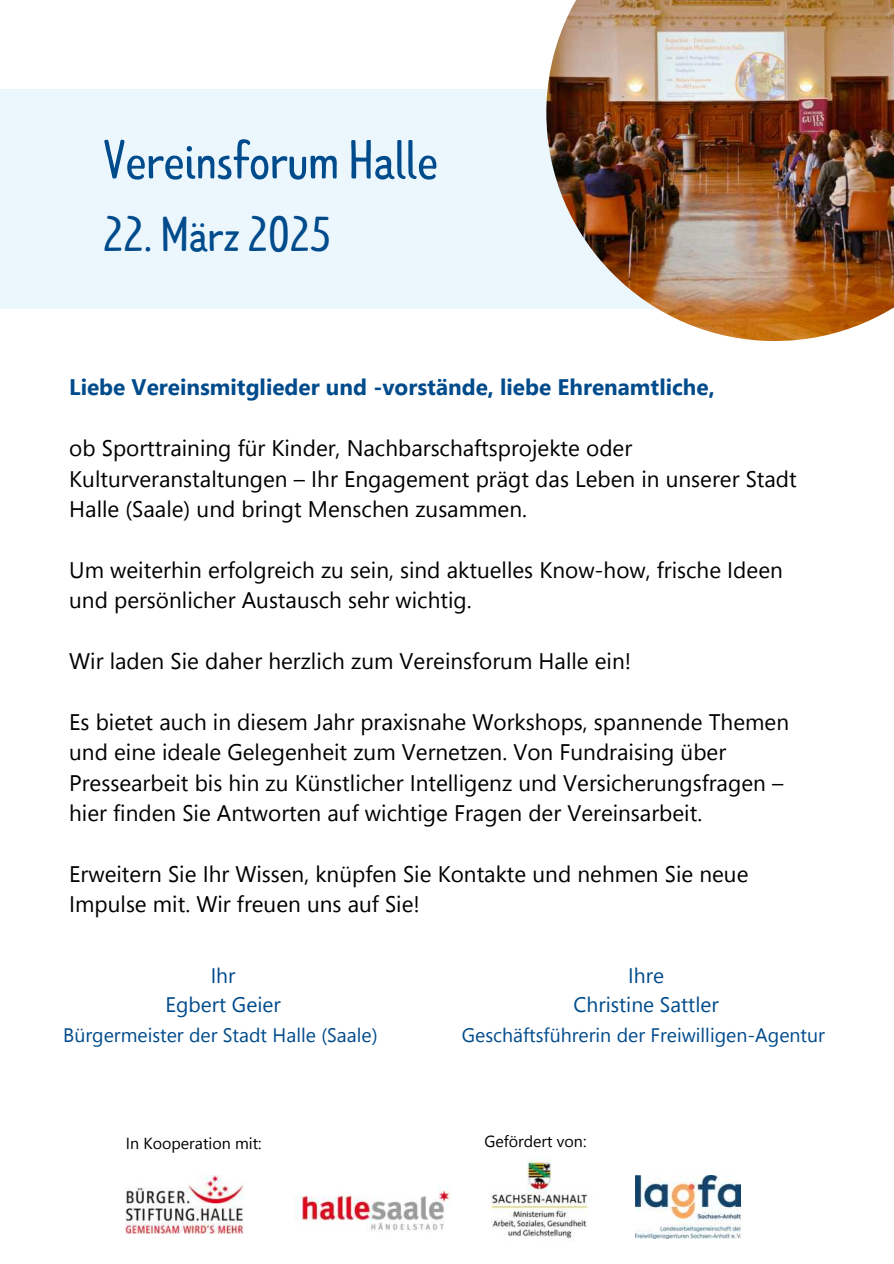
<style>
.page{position:relative;width:894px;height:1264px;background:#fff}
.page>*{position:absolute;margin:0;border:0;box-sizing:border-box;transform-origin:0 0}
.t1{font:55.65px "Limes Sans";color:#004b8c}
.t2{font:49.65px "Limes Sans";color:#004b8c}
.t3{font:22.5px/30.3px "Segoe UI";color:#000}
.t4{font:700 22.5px "Segoe UI";color:#004b8c}
.t5{font:21px/29.2px "Segoe UI";color:#004b8c;text-align:center}
.t6{font:19.5px "Segoe UI";color:#004b8c}
.t7{font:16.05px "Segoe UI";color:#000}
</style>
<div class="page">
<div style="left:0;top:89px;width:893px;height:219px;background:#ebf7fd"></div>
<img style="left:546px;top:0;width:347px;height:341px">
<img style="left:126px;top:1175px;width:118px;height:58px">
<img style="left:491px;top:1158px;width:97px;height:82px">
<img style="left:293px;top:1189px;width:158px;height:43px">
<img style="left:635px;top:1175px;width:105px;height:63px">
<h1 class="t1" style="left:103px;top:123px;width:336px">Vereinsforum Halle</h1>
<h2 class="t2" style="left:103px;top:201px;width:229px">22. März 2025</h2>
<p class="t4" style="left:69px;top:371px;width:647px">Liebe Vereinsmitglieder und -vorstände, liebe Ehrenamtliche,</p>
<p class="t3" style="left:69px;top:432px;width:729px">ob Sporttraining für Kinder, Nachbarschaftsprojekte oder<br>Kulturveranstaltungen – Ihr Engagement prägt das Leben in unserer Stadt<br>Halle (Saale) und bringt Menschen zusammen.</p>
<p class="t3" style="left:69px;top:554px;width:715px">Um weiterhin erfolgreich zu sein, sind aktuelles Know-how, frische Ideen und persönlicher Austausch sehr wichtig.</p>
<p class="t3" style="left:69px;top:645px;width:563px">Wir laden Sie daher herzlich zum Vereinsforum Halle ein!</p>
<p class="t3" style="left:69px;top:706px;width:721px">Es bietet auch in diesem Jahr praxisnahe Workshops, spannende Themen und eine ideale Gelegenheit zum Vernetzen. Von Fundraising über Pressearbeit bis hin zu Künstlicher Intelligenz und Versicherungsfragen – hier finden Sie Antworten auf wichtige Fragen der Vereinsarbeit.</p>
<p class="t3" style="left:69px;top:857px;width:680px">Erweitern Sie Ihr Wissen, knüpfen Sie Kontakte und nehmen Sie neue<br>Impulse mit. Wir freuen uns auf Sie!</p>
<p class="t5" style="left:165px;top:960px;width:117px">Ihr<br>Egbert Geier</p>
<p class="t6" style="left:63px;top:1021px;width:316px">Bürgermeister der Stadt Halle (Saale)</p>
<p class="t5" style="left:573px;top:960px;width:147px">Ihre<br>Christine Sattler</p>
<p class="t6" style="left:461px;top:1021px;width:364px">Geschäftsführerin der Freiwilligen-Agentur</p>
<p class="t7" style="left:126px;top:1131px;width:137px">In Kooperation mit:</p>
<p class="t7" style="left:484px;top:1130px;width:104px">Gefördert von:</p>
</div>
